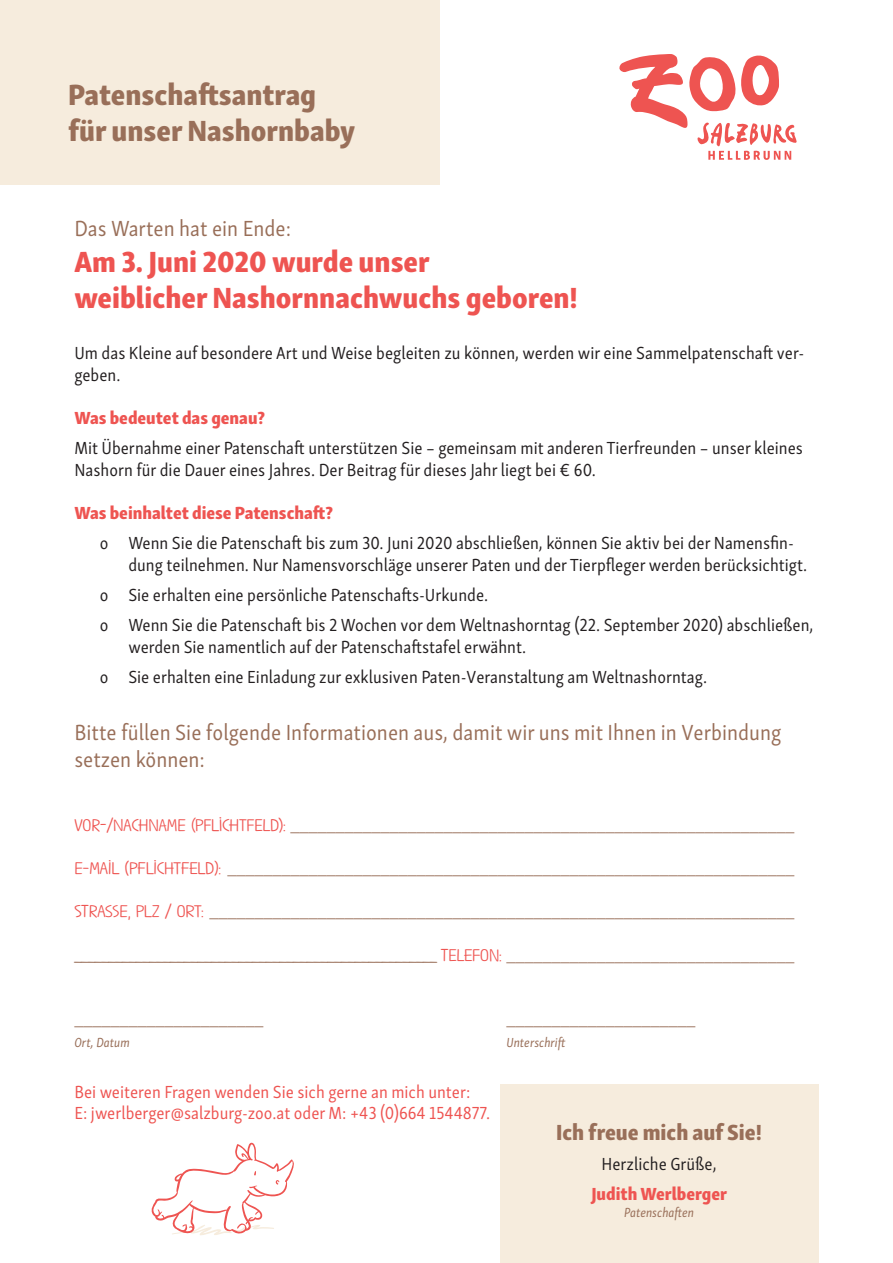
<style>
.page{position:relative;width:893px;height:1263px;background:#fff}
.page>*{position:absolute;margin:0;border:0;box-sizing:border-box;transform-origin:0 0}
.t1{font:30px/36px "Skolar Sans Cn Eb";color:#ee5451}
.t2{font:30px "Skolar Sans Cn Eb";color:#996f59}
.t3{font:22.5px/27px "Skolar Sans Latn Cn";color:#996f59}
.t4{font:22.5px "Skolar Sans Cn Eb";color:#996f59}
.t5{font:18px/21.6px "Skolar Sans Latn Cn";color:#231f20}
.t6{font:18px "Minion Pro";color:#996f59}
.t7{font:18px "Skolar Sans Latn Cn";color:#ee5451}
.t8{font:18px "Jabana Alt Extended Bold";color:#996f59}
.t9{font:18px "Skolar Sans Cn Eb";color:#ee5451}
.t10{font:italic 13.5px "Skolar Sans Cn";color:#996f59}
.s1{font-family:"Jabana Alt Extended Bold";color:#ee5451}
.s2{color:#ee5451}
.s3{font-family:"Minion Pro"}
</style>
<div class="page">
<div style="left:0;top:1px;width:439px;height:184px;background:#f6ecdd"></div>
<div style="left:500px;top:1084px;width:319px;height:179px;background:#f6ecdd"></div>
<svg style="left:619px;top:54px;width:178px;height:106px"></svg>
<svg style="left:151px;top:1142px;width:143px;height:93px"></svg>
<p class="t2" style="left:68px;top:70px;width:250px">Patenschaftsantrag</p>
<p class="t2" style="left:68px;top:106px;width:289px">für unser Nashornbaby</p>
<p class="t3" style="left:74px;top:213px;width:218px">Das Warten hat ein Ende:</p>
<p class="t1" style="left:74px;top:241px;width:505px">Am 3. Juni 2020 wurde unser<br>weiblicher Nashornnachwuchs geboren!</p>
<p class="t5" style="left:74px;top:341px;width:731px">Um das Kleine auf besondere Art und Weise begleiten zu können, werden wir eine Sammelpatenschaft ver&shy;geben.</p>
<p class="t9" style="left:74px;top:403px;width:192px">Was bedeutet das genau?</p>
<p class="t5" style="left:74px;top:436px;width:730px">Mit Übernahme einer Patenschaft unterstützen Sie – gemeinsam mit anderen Tierfreunden – unser kleines<br>Nashorn für die Dauer eines Jahres. Der Beitrag für dieses Jahr liegt bei € 60.</p>
<p class="t9" style="left:74px;top:498px;width:260px">Was beinhaltet diese Patenschaft?</p>
<p class="t5" style="left:128px;top:531px;width:680px;text-indent:-28px">o Wenn Sie die Patenschaft bis zum 30. Juni 2020 abschließen, können Sie aktiv bei der Namensfin&shy;dung teilnehmen. Nur Namensvorschläge unserer Paten und der Tierpfleger werden berücksichtigt.</p>
<p class="t5" style="left:100px;top:583px;width:390px">o Sie erhalten eine persönliche Patenschafts-Urkunde.</p>
<p class="t5" style="left:128px;top:613px;width:686px;text-indent:-28px">o Wenn Sie die Patenschaft bis 2 Wochen vor dem Weltnashorntag (22. September 2020) abschließen, werden Sie namentlich auf der Patenschaftstafel erwähnt.</p>
<p class="t5" style="left:100px;top:665px;width:609px">o Sie erhalten eine Einladung zur exklusiven Paten-Veranstaltung am Weltnashorntag.</p>
<p class="t3" style="left:74px;top:717px;width:709px">Bitte füllen Sie folgende Informationen aus, damit wir uns mit Ihnen in Verbindung setzen können:</p>
<p class="t6" style="left:74px;top:813px;width:721px"><span class="s1">VOR</span><sup>-</sup><span class="s1">/NACHNAME (PFLICHTFELD):</span> ________________________________________________________</p>
<p class="t6" style="left:74px;top:856px;width:721px"><span class="s1">E</span><sup>-</sup><span class="s1">MAIL (PFLICHTFELD):</span> _______________________________________________________________</p>
<p class="t6" style="left:74px;top:899px;width:721px"><span class="s1">STRASSE, PLZ / ORT:</span> _________________________________________________________________</p>
<p class="t8" style="left:74px;top:945px;width:722px">_____________________________________________________ <span class="s2">TELEFON:</span> <span class="s3">________________________________</span></p>
<p class="t6" style="left:74px;top:1007px;width:190px">_____________________</p>
<p class="t6" style="left:506px;top:1007px;width:190px">_____________________</p>
<p class="t10" style="left:74px;top:1032px;width:57px">Ort, Datum</p>
<p class="t10" style="left:506px;top:1032px;width:61px">Unterschrift</p>
<p class="t7" style="left:74px;top:1078px;width:397px">Bei weiteren Fragen wenden Sie sich gerne an mich unter:</p>
<p class="t7" style="left:74px;top:1100px;width:417px">E: jwerlberger@salzburg-zoo.at oder M: +43 (0)664 1544877.</p>
<p class="t4" style="left:556px;top:1113px;width:207px">Ich freue mich auf Sie!</p>
<p class="t5" style="left:601px;top:1152px;width:117px">Herzliche Grüße,</p>
<p class="t9" style="left:591px;top:1179px;width:137px">Judith Werlberger</p>
<p class="t10" style="left:624px;top:1202px;width:72px">Patenschaften</p>
</div>
